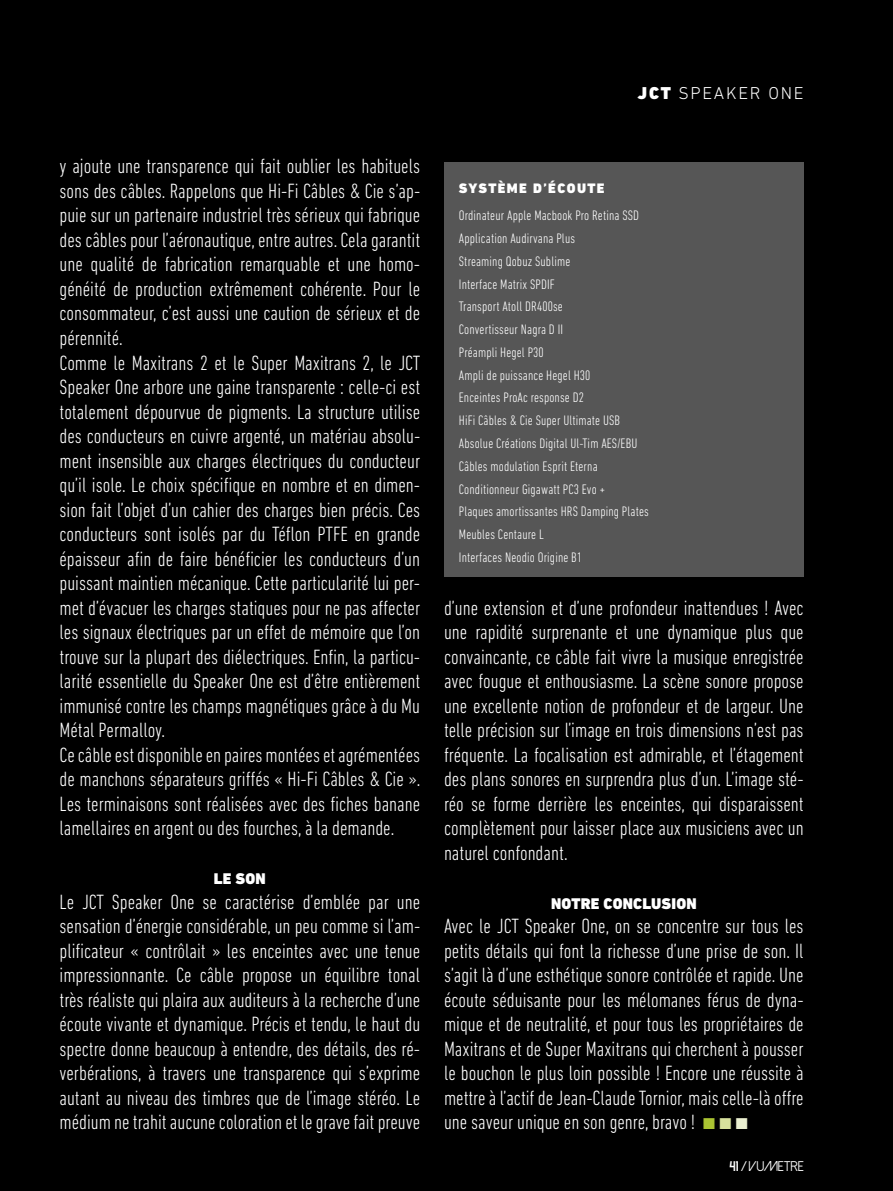
<style>
.page{position:relative;width:893px;height:1191px;background:#000}
.page>*{position:absolute;margin:0;border:0;box-sizing:border-box;transform-origin:0 0}
.t1{font:300 condensed 21px/24.5px "DIN Next LT Pro";color:#fff;text-align:justify}
.t2{font:300 17.5px "DIN Next LT Pro";letter-spacing:.1em;color:#fff}
.t3{font:900 15.75px "DIN Next LT Pro";letter-spacing:.01em;color:#fff}
.t4{font:300 condensed 14px/22.8px "DIN Next LT Pro";letter-spacing:.01em;color:#fff}
.t5{font:900 14px "DIN Next LT Pro";letter-spacing:.1em;color:#fff}
.t6{font:14px "Dolce Vita";color:#fff}
.s1{font-weight:900}
.s2{color:#abc432}
.s3{color:#d7e19d}
.s4{color:#ebf0d0}
.s5{font-weight:800}
</style>
<div class="page">
<div style="left:444px;top:162px;width:360px;height:414px;background:#565656"></div>
<p class="t1" style="left:60px;top:154px;width:362px;text-align:left">y ajoute une transparence qui fait oublier les habituels sons des câbles. Rappelons que Hi-Fi Câbles &amp; Cie s’ap&shy;puie sur un partenaire industriel très sérieux qui fabrique des câbles pour l’aéronautique, entre autres. Cela garantit une qualité de fabrication remarquable et une homo&shy;généité de production extrêmement cohérente. Pour le consommateur, c’est aussi une caution de sérieux et de pérennité.<br>Comme le Maxitrans 2 et le Super Maxitrans 2, le JCT Speaker One arbore une gaine transparente : celle-ci est totalement dépourvue de pigments. La structure utilise des conducteurs en cuivre argenté, un matériau absolu&shy;ment insensible aux charges électriques du conducteur qu’il isole. Le choix spécifique en nombre et en dimen&shy;sion fait l’objet d’un cahier des charges bien précis. Ces conducteurs sont isolés par du Téflon PTFE en grande épaisseur afin de faire bénéficier les conducteurs d’un puissant maintien mécanique. Cette particularité lui per&shy;met d’évacuer les charges statiques pour ne pas affecter les signaux électriques par un effet de mémoire que l’on trouve sur la plupart des diélectriques. Enfin, la particu&shy;larité essentielle du Speaker One est d’être entièrement immunisé contre les champs magnétiques grâce à du Mu Métal Permalloy.<br>Ce câble est disponible en paires montées et agrémentées de manchons séparateurs griffés « Hi-Fi Câbles &amp; Cie ».<br>Les terminaisons sont réalisées avec des fiches banane lamellaires en argent ou des fourches, à la demande.</p>
<p class="t3" style="left:214px;top:869px;width:53px">LE SON</p>
<p class="t1" style="left:60px;top:889px;width:362px">Le JCT Speaker One se caractérise d’emblée par une sensation d’énergie considérable, un peu comme si l’am&shy;plificateur « contrôlait » les enceintes avec une tenue impressionnante. Ce câble propose un équilibre tonal très réaliste qui plaira aux auditeurs à la recherche d’une écoute vivante et dynamique. Précis et tendu, le haut du spectre donne beaucoup à entendre, des détails, des ré&shy;verbérations, à travers une transparence qui s’exprime autant au niveau des timbres que de l’image stéréo. Le médium ne trahit aucune coloration et le grave fait preuve</p>
<p class="t2" style="left:638px;top:83px;width:168px"><span class="s1">JCT</span> SPEAKER ONE</p>
<p class="t5" style="left:459px;top:179px;width:147px">SYSTÈME D’ÉCOUTE</p>
<p class="t4" style="left:459px;top:204px;width:191px">Ordinateur Apple Macbook Pro Retina SSD<br>Application Audirvana Plus<br>Streaming Qobuz Sublime<br>Interface Matrix SPDIF<br>Transport Atoll DR400se<br>Convertisseur Nagra D II<br>Préampli Hegel P30<br>Ampli de puissance Hegel H30<br>Enceintes ProAc response D2<br>HiFi Câbles &amp; Cie Super Ultimate USB<br>Absolue Créations Digital Ul-Tim AES/EBU<br>Câbles modulation Esprit Eterna<br>Conditionneur Gigawatt PC3 Evo +<br>Plaques amortissantes HRS Damping Plates<br>Meubles Centaure L<br>Interfaces Neodio Origine B1</p>
<p class="t1" style="left:444px;top:595px;width:361px">d’une extension et d’une profondeur inattendues ! Avec une rapidité surprenante et une dynamique plus que convaincante, ce câble fait vivre la musique enregistrée avec fougue et enthousiasme. La scène sonore propose une excellente notion de profondeur et de largeur. Une telle précision sur l’image en trois dimensions n’est pas fréquente. La focalisation est admirable, et l’étagement des plans sonores en surprendra plus d’un. L’image sté&shy;réo se forme derrière les enceintes, qui disparaissent complètement pour laisser place aux musiciens avec un naturel confondant.</p>
<p class="t3" style="left:551px;top:894px;width:147px">NOTRE CONCLUSION</p>
<p class="t1" style="left:444px;top:913px;width:361px">Avec le JCT Speaker One, on se concentre sur tous les petits détails qui font la richesse d’une prise de son. Il s’agit là d’une esthétique sonore contrôlée et rapide. Une écoute séduisante pour les mélomanes férus de dyna&shy;mique et de neutralité, et pour tous les propriétaires de Maxitrans et de Super Maxitrans qui cherchent à pousser le bouchon le plus loin possible ! Encore une réussite à mettre à l’actif de Jean-Claude Tornior, mais celle-là offre une saveur unique en son genre, bravo ! <span class="s2">■</span> <span class="s3">■</span> <span class="s4">■</span></p>
<p class="t6" style="left:729px;top:1159px;width:36px"><span class="s5">41</span> / VU</p>
<p class="t6" style="left:778px;top:1159px;width:27px">ETRE</p>
<p class="t6" style="left:778px;top:1173px;width:16px;rotate:-180deg">W</p>
</div>
